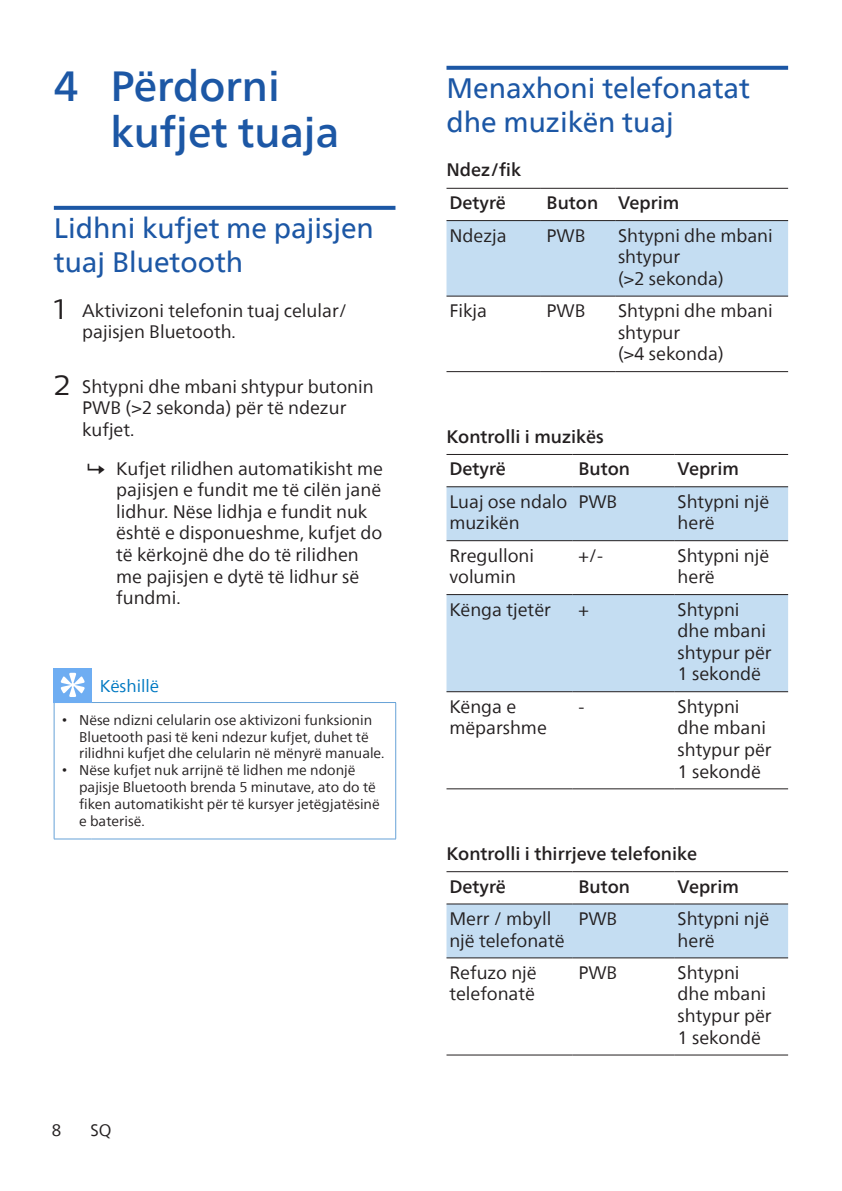
<style>
.page{position:relative;width:842px;height:1191px;background:#fff}
.page>*{position:absolute;margin:0;border:0;box-sizing:border-box;transform-origin:0 0}
.t1{font:500 42px/46px "Neue Frutiger World";color:#1c57a5}
.heading2{font:28px/34px "Neue Frutiger World";color:#1c57a5}
.Body{font:18px/21.6px "Neue Frutiger World";color:#231f20}
.Body-2{font:500 18px "Neue Frutiger World";color:#231f20}
.Body-3{font:17px "Neue Frutiger World";color:#0079c2}
.t2{font:16.4px "Neue Frutiger World";color:#231f20}
.t3{font:14px/16.8px "Neue Frutiger World";color:#231f20}
.s1{font-family:"Centrale Sans";font-size:28px}
.s2{font-family:"Arial"}
</style>
<div class="page">
<svg style="left:54px;top:206px;width:341px;height:4px"></svg>
<hr style="left:395px;top:703px;width:1px;height:135px;background:#66a2d7">
<hr style="left:54px;top:703px;width:1px;height:135px;background:#66a2d7">
<hr style="left:54px;top:838px;width:38px;height:1px;background:#66a2d7">
<hr style="left:92px;top:838px;width:304px;height:1px;background:#66a2d7">
<hr style="left:92px;top:702px;width:304px;height:1px;background:#66a2d7">
<hr style="left:54px;top:702px;width:38px;height:1px;background:#66a2d7">
<div style="left:54px;top:668px;width:38px;height:34px;background:#6eadf2"></div>
<svg style="left:61px;top:673px;width:24px;height:24px"></svg>
<svg style="left:446px;top:66px;width:342px;height:4px"></svg>
<div style="left:446px;top:221px;width:342px;height:75px;background:#c4ddf2"></div>
<hr style="left:446px;top:188px;width:95px;height:1px;background:#231f20">
<hr style="left:541px;top:188px;width:74px;height:1px;background:#231f20">
<hr style="left:615px;top:188px;width:173px;height:1px;background:#231f20">
<hr style="left:446px;top:220px;width:95px;height:1px;background:#231f20">
<hr style="left:541px;top:220px;width:74px;height:1px;background:#231f20">
<hr style="left:615px;top:220px;width:173px;height:1px;background:#231f20">
<hr style="left:446px;top:296px;width:95px;height:1px;background:#231f20">
<hr style="left:541px;top:296px;width:74px;height:1px;background:#231f20">
<hr style="left:615px;top:296px;width:173px;height:1px;background:#231f20">
<hr style="left:446px;top:371px;width:95px;height:1px;background:#231f20">
<hr style="left:541px;top:371px;width:74px;height:1px;background:#231f20">
<hr style="left:615px;top:371px;width:173px;height:1px;background:#231f20">
<svg style="left:446px;top:487px;width:342px;height:204px;fill:#c4ddf2"></svg>
<hr style="left:446px;top:454px;width:127px;height:1px;background:#231f20">
<hr style="left:573px;top:454px;width:102px;height:1px;background:#231f20">
<hr style="left:675px;top:454px;width:113px;height:1px;background:#231f20">
<hr style="left:446px;top:486px;width:127px;height:1px;background:#231f20">
<hr style="left:573px;top:486px;width:102px;height:1px;background:#231f20">
<hr style="left:675px;top:486px;width:113px;height:1px;background:#231f20">
<hr style="left:446px;top:540px;width:127px;height:1px;background:#231f20">
<hr style="left:573px;top:540px;width:102px;height:1px;background:#231f20">
<hr style="left:675px;top:540px;width:113px;height:1px;background:#231f20">
<hr style="left:446px;top:594px;width:127px;height:1px;background:#231f20">
<hr style="left:573px;top:594px;width:102px;height:1px;background:#231f20">
<hr style="left:675px;top:594px;width:113px;height:1px;background:#231f20">
<hr style="left:446px;top:691px;width:127px;height:1px;background:#231f20">
<hr style="left:573px;top:691px;width:102px;height:1px;background:#231f20">
<hr style="left:675px;top:691px;width:113px;height:1px;background:#231f20">
<hr style="left:446px;top:788px;width:127px;height:1px;background:#231f20">
<hr style="left:573px;top:788px;width:102px;height:1px;background:#231f20">
<hr style="left:675px;top:788px;width:113px;height:1px;background:#231f20">
<div style="left:446px;top:904px;width:342px;height:53px;background:#c4ddf2"></div>
<hr style="left:446px;top:871px;width:127px;height:1px;background:#231f20">
<hr style="left:573px;top:871px;width:102px;height:1px;background:#231f20">
<hr style="left:675px;top:871px;width:113px;height:1px;background:#231f20">
<hr style="left:446px;top:903px;width:127px;height:1px;background:#231f20">
<hr style="left:573px;top:903px;width:102px;height:1px;background:#231f20">
<hr style="left:675px;top:903px;width:113px;height:1px;background:#231f20">
<hr style="left:446px;top:957px;width:127px;height:1px;background:#231f20">
<hr style="left:573px;top:957px;width:102px;height:1px;background:#231f20">
<hr style="left:675px;top:957px;width:113px;height:1px;background:#231f20">
<hr style="left:446px;top:1054px;width:127px;height:1px;background:#231f20">
<hr style="left:573px;top:1054px;width:102px;height:1px;background:#231f20">
<hr style="left:675px;top:1054px;width:113px;height:1px;background:#231f20">
<p class="t1" style="left:111px;top:64px;width:230px;text-indent:-57px">4 Përdorni kufjet tuaja</p>
<p class="heading2" style="left:54px;top:212px;width:322px">Lidhni kufjet me pajisjen tuaj Bluetooth</p>
<p class="Body" style="left:82px;top:300px;width:266px;text-indent:-28px"><span class="s1">1</span> Aktivizoni telefonin tuaj celular/ pajisjen Bluetooth.</p>
<p class="Body" style="left:82px;top:376px;width:293px;text-indent:-28px"><span class="s1">2</span> Shtypni dhe mbani shtypur butonin<br>PWB (&gt;2 sekonda) për të ndezur kufjet.</p>
<p class="Body" style="left:116px;top:458px;width:268px">Kufjet rilidhen automatikisht me pajisjen e fundit me të cilën janë lidhur. Nëse lidhja e fundit nuk është e disponueshme, kufjet do të kërkojnë dhe do të rilidhen me pajisjen e dytë të lidhur së fundmi.</p>
<p class="Body-3" style="left:100px;top:673px;width:61px">Këshillë</p>
<p class="t3" style="left:79px;top:711px;width:307px;text-indent:-17px"><span class="s2">•</span> Nëse ndizni celularin ose aktivizoni funksionin<br>Bluetooth pasi të keni ndezur kufjet, duhet të rilidhni kufjet dhe celularin në mënyrë manuale.</p>
<p class="t3" style="left:79px;top:762px;width:302px;text-indent:-17px"><span class="s2">•</span> Nëse kufjet nuk arrijnë të lidhen me ndonjë pajisje Bluetooth brenda 5 minutave, ato do të fiken automatikisht për të kursyer jetëgjatësinë e baterisë.</p>
<p class="t2" style="left:52px;top:1117px;width:11px">8</p>
<p class="t2" style="left:91px;top:1117px;width:23px">SQ</p>
<p class="heading2" style="left:446px;top:72px;width:305px">Menaxhoni telefonatat dhe muzikën tuaj</p>
<p class="Body-2" style="left:446px;top:155px;width:76px">Ndez/fik</p>
<p class="Body-2" style="left:449px;top:188px;width:58px">Detyrë</p>
<p class="Body-2" style="left:547px;top:188px;width:53px">Buton</p>
<p class="Body-2" style="left:618px;top:188px;width:63px">Veprim</p>
<p class="Body" style="left:449px;top:225px;width:59px">Ndezja</p>
<p class="Body" style="left:547px;top:225px;width:41px">PWB</p>
<p class="Body" style="left:618px;top:225px;width:156px">Shtypni dhe mbani shtypur<br>(&gt;2 sekonda)</p>
<p class="Body" style="left:449px;top:300px;width:39px">Fikja</p>
<p class="Body" style="left:547px;top:300px;width:41px">PWB</p>
<p class="Body" style="left:618px;top:300px;width:156px">Shtypni dhe mbani shtypur<br>(&gt;4 sekonda)</p>
<p class="Body-2" style="left:446px;top:421px;width:159px">Kontrolli i muzikës</p>
<p class="Body-2" style="left:449px;top:454px;width:58px">Detyrë</p>
<p class="Body-2" style="left:578px;top:454px;width:53px">Buton</p>
<p class="Body-2" style="left:677px;top:454px;width:63px">Veprim</p>
<p class="Body" style="left:449px;top:491px;width:120px">Luaj ose ndalo muzikën</p>
<p class="Body" style="left:578px;top:491px;width:41px">PWB</p>
<p class="Body" style="left:677px;top:491px;width:93px">Shtypni një herë</p>
<p class="Body" style="left:449px;top:545px;width:86px">Rregulloni volumin</p>
<p class="Body" style="left:578px;top:545px;width:26px">+/-</p>
<p class="Body" style="left:677px;top:545px;width:93px">Shtypni një herë</p>
<p class="Body" style="left:449px;top:598px;width:103px">Kënga tjetër</p>
<p class="Body" style="left:578px;top:598px;width:12px">+</p>
<p class="Body" style="left:677px;top:598px;width:96px">Shtypni dhe mbani shtypur për<br>1 sekondë</p>
<p class="Body" style="left:449px;top:696px;width:99px">Kënga e mëparshme</p>
<p class="Body" style="left:578px;top:696px;width:7px">-</p>
<p class="Body" style="left:677px;top:696px;width:96px">Shtypni dhe mbani shtypur për<br>1 sekondë</p>
<p class="Body-2" style="left:446px;top:838px;width:252px">Kontrolli i thirrjeve telefonike</p>
<p class="Body-2" style="left:449px;top:871px;width:58px">Detyrë</p>
<p class="Body-2" style="left:578px;top:871px;width:53px">Buton</p>
<p class="Body-2" style="left:677px;top:871px;width:63px">Veprim</p>
<p class="Body" style="left:449px;top:908px;width:117px">Merr / mbyll një telefonatë</p>
<p class="Body" style="left:578px;top:908px;width:41px">PWB</p>
<p class="Body" style="left:677px;top:908px;width:93px">Shtypni një herë</p>
<p class="Body" style="left:449px;top:962px;width:89px">Refuzo një telefonatë</p>
<p class="Body" style="left:578px;top:962px;width:41px">PWB</p>
<p class="Body" style="left:677px;top:962px;width:96px">Shtypni dhe mbani shtypur për<br>1 sekondë</p>
</div>
